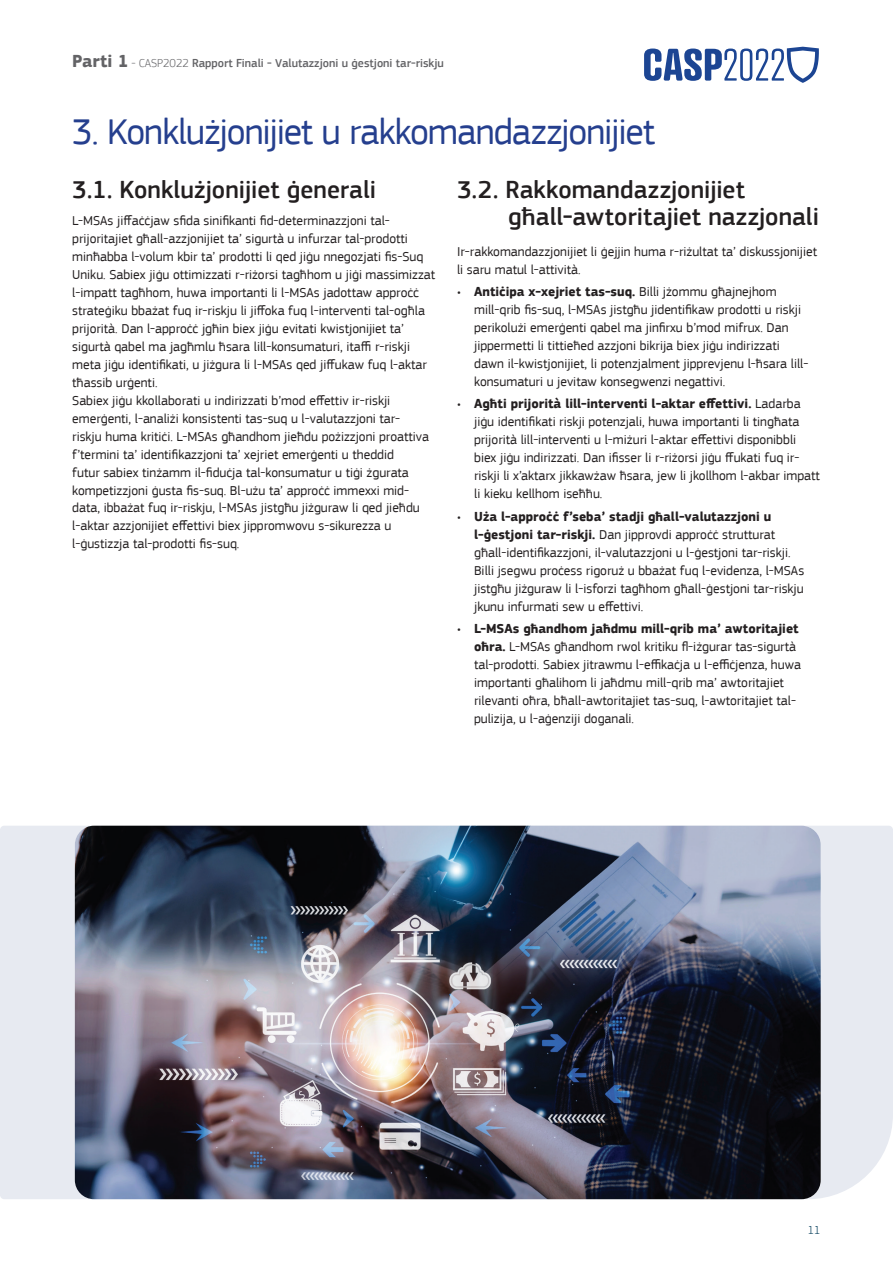
<style>
.page{position:relative;width:893px;height:1263px;background:#fff}
.page>*{position:absolute;margin:0;border:0;box-sizing:border-box;transform-origin:0 0}
.t1{font:37.5px "EC Square Sans Pro";letter-spacing:-.03em;color:#253f8e}
.t2{font:500 25.5px/27px "EC Square Sans Pro";color:#231f20}
.t3{font:13.5px/18px "EC Square Sans Pro";color:#231f20}
.t4{font:500 12px "EC Square Sans Pro";color:#636366}
.t5{font:300 12px "EC Square Sans Pro";color:#073f5c}
.s1{font-weight:700;font-size:18px}
.s2{font-weight:300}
.s3{font-weight:700}
</style>
<div class="page">
<div style="left:0;top:826px;width:893px;height:373px;background:#e7eaf1"></div>
<img style="left:75px;top:826px;width:746px;height:373px">
<svg style="left:644px;top:47px;width:175px;height:36px"></svg>
<p class="t4" style="left:72px;top:56px;width:373px"><span class="s1">Parti 1</span> <span class="s2">- CASP2022</span> Rapport Finali - Valutazzjoni u ġestjoni tar-riskju</p>
<h1 class="t1" style="left:72px;top:110px;width:584px">3. Konklużjonijiet u rakkomandazzjonijiet</h1>
<h2 class="t2" style="left:72px;top:177px;width:305px">3.1. Konklużjonijiet ġenerali</h2>
<p class="t3" style="left:72px;top:211px;width:364px">L-MSAs jiffaċċjaw sfida sinifikanti fid-determinazzjoni tal&shy;prijoritajiet għall-azzjonijiet ta’ sigurtà u infurzar tal-prodotti minħabba l-volum kbir ta’ prodotti li qed jiġu nnegozjati fis-Suq Uniku. Sabiex jiġu ottimizzati r-riżorsi tagħhom u jiġi massimizzat l-impatt tagħhom, huwa importanti li l-MSAs jadottaw approċċ strateġiku bbażat fuq ir-riskju li jiffoka fuq l-interventi tal-ogħla prijorità. Dan l-approċċ jgħin biex jiġu evitati kwistjonijiet ta’ sigurtà qabel ma jagħmlu ħsara lill-konsumaturi, itaffi r-riskji meta jiġu identifikati, u jiżgura li l-MSAs qed jiffukaw fuq l-aktar tħassib urġenti.<br>Sabiex jiġu kkollaborati u indirizzati b’mod effettiv ir-riskji emerġenti, l-analiżi konsistenti tas-suq u l-valutazzjoni tar-<br>riskju huma kritiċi. L-MSAs għandhom jieħdu pożizzjoni proattiva f’termini ta’ identifikazzjoni ta’ xejriet emerġenti u theddid<br>futur sabiex tinżamm il-fiduċja tal-konsumatur u tiġi żgurata kompetizzjoni ġusta fis-suq. Bl-użu ta’ approċċ immexxi mid&shy;data, ibbażat fuq ir-riskju, l-MSAs jistgħu jiżguraw li qed jieħdu l-aktar azzjonijiet effettivi biex jippromwovu s-sikurezza u l-ġustizzja tal-prodotti fis-suq.</p>
<h2 class="t2" style="left:508px;top:177px;width:312px;text-indent:-51px">3.2. Rakkomandazzjonijiet għall-awtoritajiet nazzjonali</h2>
<p class="t3" style="left:457px;top:242px;width:361px">Ir-rakkomandazzjonijiet li ġejjin huma r-riżultat ta’ diskussjonijiet li saru matul l-attività.</p>
<p class="t3" style="left:474px;top:283px;width:336px;text-indent:-17px">• <span class="s3">Antiċipa x-xejriet tas-suq.</span> Billi jżommu għajnejhom mill-qrib fis-suq, l-MSAs jistgħu jidentifikaw prodotti u riskji perikolużi emerġenti qabel ma jinfirxu b’mod mifrux. Dan jippermetti li tittieħed azzjoni bikrija biex jiġu indirizzati dawn il-kwistjonijiet, li potenzjalment jipprevjenu l-ħsara lill&shy;konsumaturi u jevitaw konsegwenzi negattivi.</p>
<p class="t3" style="left:474px;top:395px;width:347px;text-indent:-17px">• <span class="s3">Agħti prijorità lill-interventi l-aktar effettivi.</span> Ladarba jiġu identifikati riskji potenzjali, huwa importanti li tingħata prijorità lill-interventi u l-miżuri l-aktar effettivi disponibbli biex jiġu indirizzati. Dan ifisser li r-riżorsi jiġu ffukati fuq ir&shy;riskji li x’aktarx jikkawżaw ħsara, jew li jkollhom l-akbar impatt li kieku kellhom iseħħu.</p>
<p class="t3" style="left:474px;top:507px;width:332px;text-indent:-17px">• <span class="s3">Uża l-approċċ f’seba’ stadji għall-valutazzjoni u l-ġestjoni tar-riskji.</span> Dan jipprovdi approċċ strutturat għall-identifikazzjoni, il-valutazzjoni u l-ġestjoni tar-riskji.<br>Billi jsegwu proċess rigoruż u bbażat fuq l-evidenza, l-MSAs jistgħu jiżguraw li l-isforzi tagħhom għall-ġestjoni tar-riskju jkunu infurmati sew u effettivi.</p>
<p class="t3" style="left:474px;top:619px;width:328px;text-indent:-17px">• <span class="s3">L-MSAs għandhom jaħdmu mill-qrib ma’ awtoritajiet oħra.</span> L-MSAs għandhom rwol kritiku fl-iżgurar tas-sigurtà tal-prodotti. Sabiex jitrawmu l-effikaċja u l-effiċjenza, huwa importanti għalihom li jaħdmu mill-qrib ma’ awtoritajiet rilevanti oħra, bħall-awtoritajiet tas-suq, l-awtoritajiet tal&shy;pulizija, u l-aġenziji doganali.</p>
<p class="t5" style="left:808px;top:1223px;width:14px">11</p>
</div>
